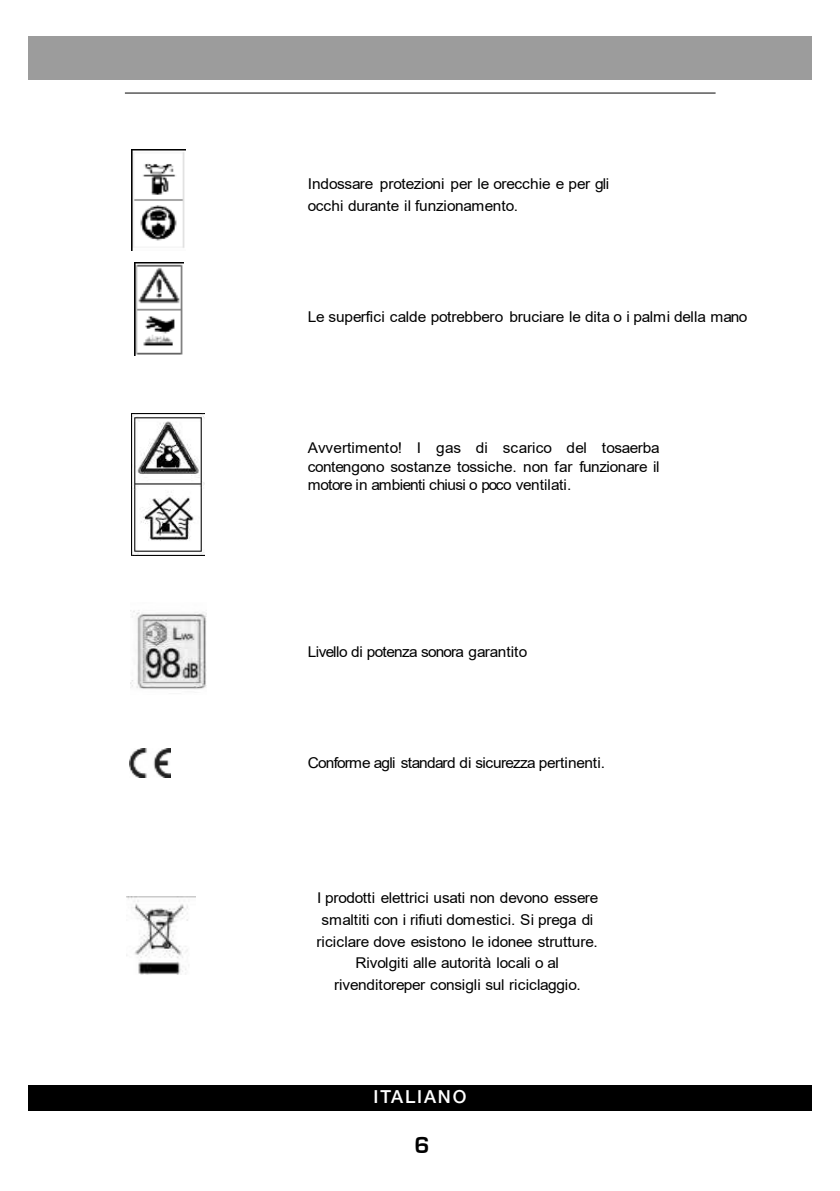
<style>
.page{position:relative;width:840px;height:1191px;background:#fff}
.page>*{position:absolute;margin:0;border:0;box-sizing:border-box;transform-origin:0 0}
.t1{font:700 24px "Eurostile";color:#000}
.t2{font:500 18px "Helvetica Neue LT Pro";letter-spacing:.1em;color:#fff}
.t3{font:15px "Arial";letter-spacing:-.01em;color:#000;scale:1.04 1}
.t4{font:15px "Arial";letter-spacing:-.04em;color:#000;scale:1.04 1}
.t5{font:14.8px/21.6px "Arial";letter-spacing:-.01em;color:#000;text-align:justify;scale:1.04 1}
.t6{font:14.8px "Arial";letter-spacing:-.04em;color:#000;scale:1.04 1}
</style>
<div class="page">
<hr style="left:125px;top:93px;width:590px;height:1px;background:#000">
<img style="left:129px;top:748px;width:41px;height:29px">
<img style="left:127px;top:897px;width:68px;height:77px">
<img style="left:130px;top:610px;width:76px;height:80px">
<img style="left:131px;top:414px;width:73px;height:142px">
<img style="left:132px;top:150px;width:53px;height:101px">
<img style="left:134px;top:262px;width:49px;height:94px">
<div style="left:28px;top:1085px;width:783px;height:25px;background:#000"></div>
<div style="left:28px;top:36px;width:783px;height:43px;background:#9c9c9c"></div>
<p class="t3" style="left:307px;top:173px;width:291px">Indossare protezioni per le orecchie e per gli</p>
<p class="t5" style="left:307px;top:194px;width:203px">occhi durante il funzionamento.</p>
<p class="t3" style="left:307px;top:306px;width:424px">Le superfici calde potrebbero bruciare le dita o i palmi della mano</p>
<p class="t5" style="left:307px;top:439px;width:340px;line-height:18.2px">Avvertimento! I gas di scarico del tosaerba contengono sostanze tossiche. non far funzionare il motore in ambienti chiusi o poco ventilati.</p>
<p class="t6" style="left:307px;top:642px;width:212px">Livello di potenza sonora garantito</p>
<p class="t4" style="left:307px;top:753px;width:287px">Conforme agli standard di sicurezza pertinenti.</p>
<p class="t5" style="left:316px;top:887px;width:272px;text-align:center">I prodotti elettrici usati non devono essere smaltiti con i rifiuti domestici. Si prega di riciclare dove esistono le idonee strutture.<br>Rivolgiti alle autorità locali o al</p>
<p class="t3" style="left:334px;top:974px;width:238px">rivenditoreper consigli sul riciclaggio.</p>
<p class="t2" style="left:373px;top:1085px;width:94px">ITALIANO</p>
<h1 class="t1" style="left:414px;top:1132px;width:17px">6</h1>
</div>
